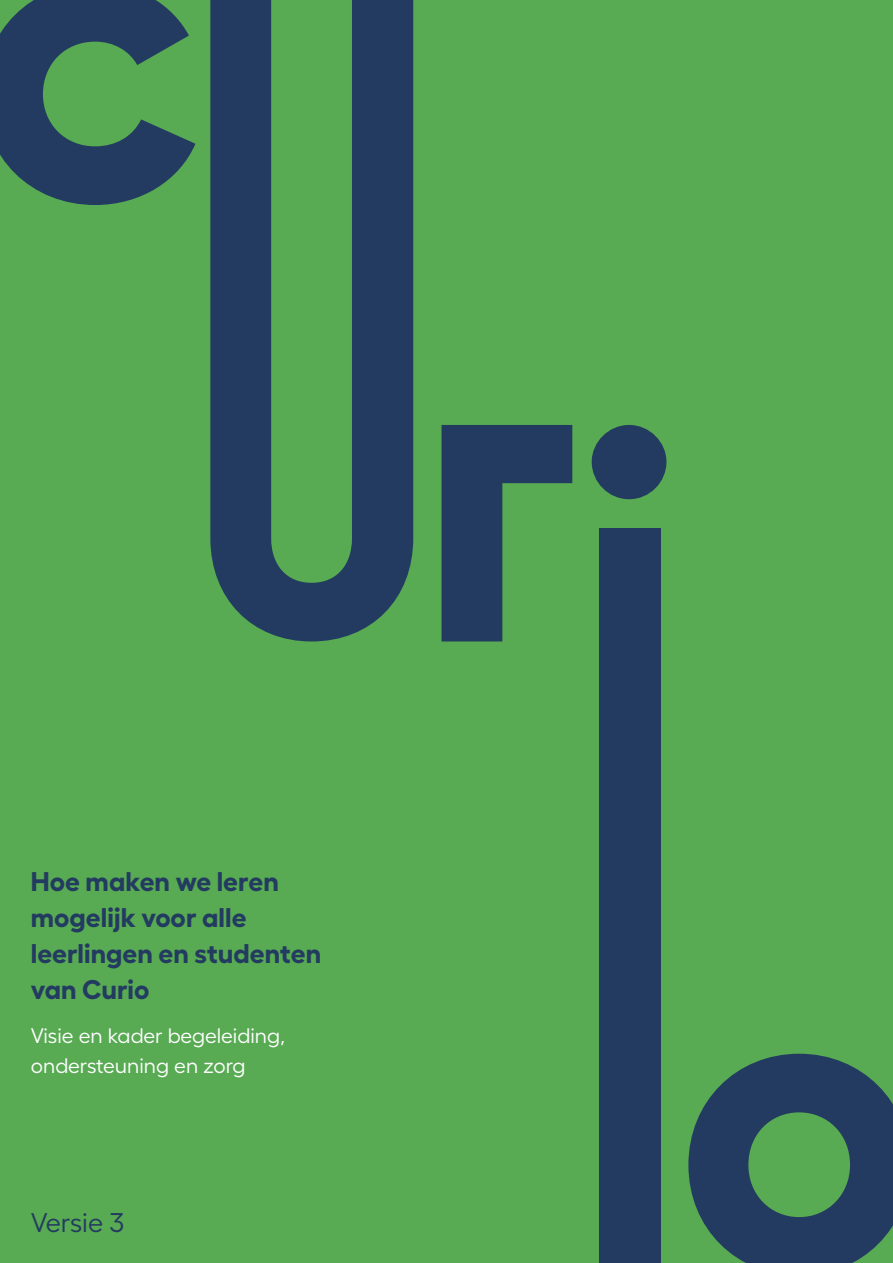
<style>
.page{position:relative;width:893px;height:1263px;background:#58aa53}
.page>*{position:absolute;margin:0;border:0;box-sizing:border-box;transform-origin:0 0}
.t1{font:700 27px/36px "Fellix";letter-spacing:.005em;color:#233b60}
.t2{font:27px "Fellix";color:#233b60}
.t3{font:21px/30px "Fellix";color:#fff}
</style>
<div class="page">
<svg style="left:0;top:0;width:195px;height:205px"></svg>
<svg style="left:210px;top:0;width:203px;height:641px;fill:#233b60"></svg>
<svg style="left:441px;top:425px;width:131px;height:216px"></svg>
<div style="left:599px;top:529px;width:61px;height:734px;background:#233b60"></div>
<svg style="left:688px;top:1054px;width:205px;height:209px"></svg>
<div style="left:592px;top:425px;width:74px;height:74px;background:#233b60;border-radius:50%"></div>
<p class="t1" style="left:31px;top:861px;width:292px">Hoe maken we leren mogelijk voor alle leerlingen en studenten van Curio</p>
<p class="t3" style="left:31px;top:1019px;width:256px">Visie en kader begeleiding, ondersteuning en zorg</p>
<p class="t2" style="left:31px;top:1202px;width:95px">Versie 3</p>
</div>
